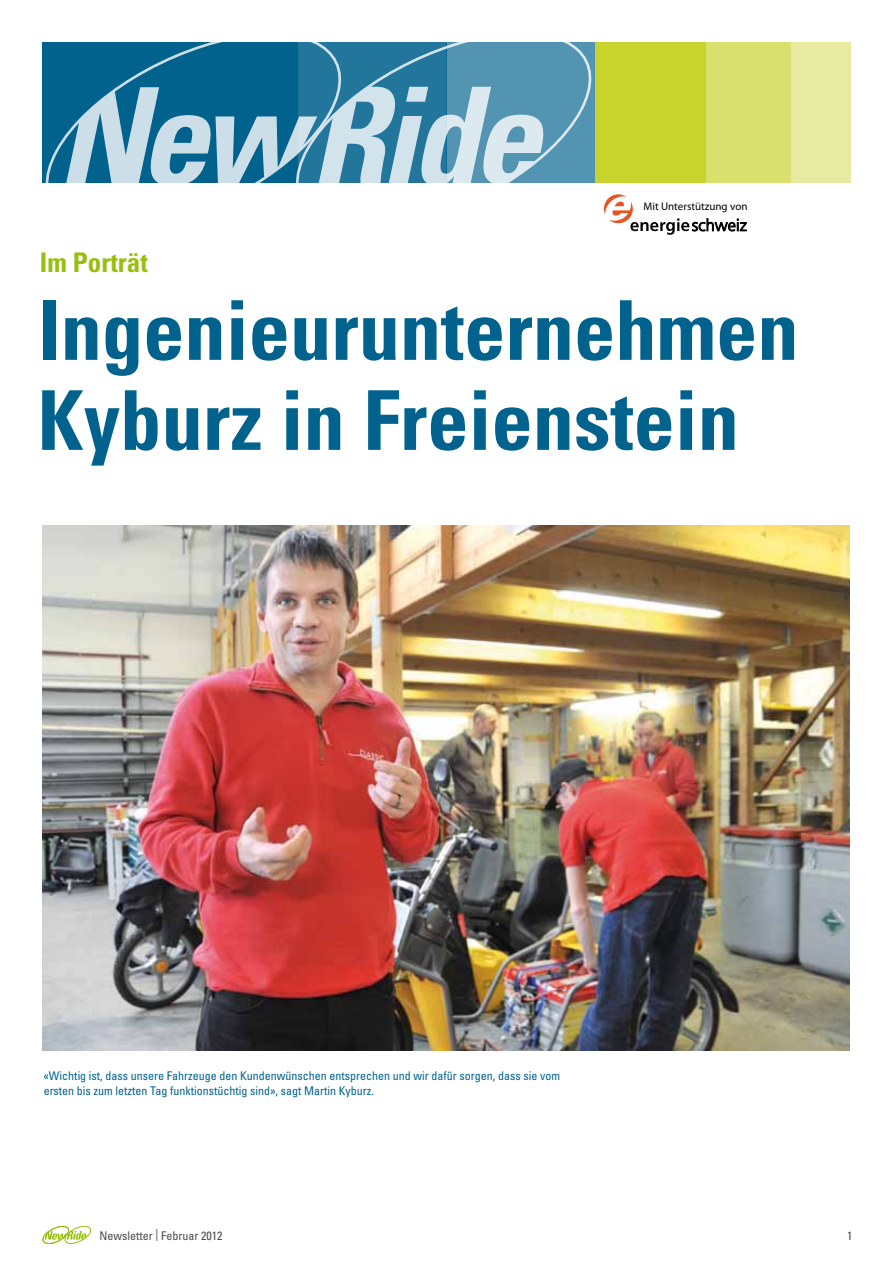
<style>
.page{position:relative;width:893px;height:1263px;background:#fff}
.page>*{position:absolute;margin:0;border:0;box-sizing:border-box;transform-origin:0 0}
.t1{font:700 condensed 82.5px/90px "Univers LT Std";color:#00628d}
.t2{font:700 condensed 27px "Univers LT Std";color:#97bf0d}
.t3{font:condensed 12px/15px "Univers LT Std";color:#00628d}
.t4{font:condensed 12px "Univers LT Std";color:#4b4b4d}
.t5{font:11.1px "Myriad Pro";color:#000}
</style>
<div class="page">
<svg style="left:43px;top:1226px;width:48px;height:17px"></svg>
<div style="left:791px;top:43px;width:59px;height:140px;background:#e6eba1"></div>
<div style="left:595px;top:43px;width:111px;height:140px;background:#c8d32d"></div>
<div style="left:706px;top:43px;width:85px;height:140px;background:#d9e06e"></div>
<div style="left:44px;top:42px;width:234px;height:141px;background:#00628d"></div>
<svg style="left:66px;top:87px;width:212px;height:96px;background:#66a0ba"></svg>
<svg style="left:278px;top:42px;width:315px;height:141px;background:#66a0ba"></svg>
<svg style="left:604px;top:194px;width:143px;height:41px"></svg>
<img style="left:43px;top:526px;width:807px;height:525px">
<h2 class="t2" style="left:40px;top:246px;width:109px">Im Porträt</h2>
<p class="t5" style="left:643px;top:200px;width:106px">Mit Unterstützung von</p>
<h1 class="t1" style="left:38px;top:285px;width:762px">Ingenieurunternehmen<br>Kyburz in Freienstein</h1>
<p class="t3" style="left:44px;top:1068px;width:518px">«Wichtig ist, dass unsere Fahrzeuge den Kundenwünschen entsprechen und wir dafür sorgen, dass sie vom ersten bis zum letzten Tag funktionstüchtig sind», sagt Martin Kyburz.</p>
<p class="t4" style="left:99px;top:1228px;width:124px">Newsletter | Februar 2012</p>
<p class="t4" style="left:847px;top:1228px;width:7px">1</p>
</div>
